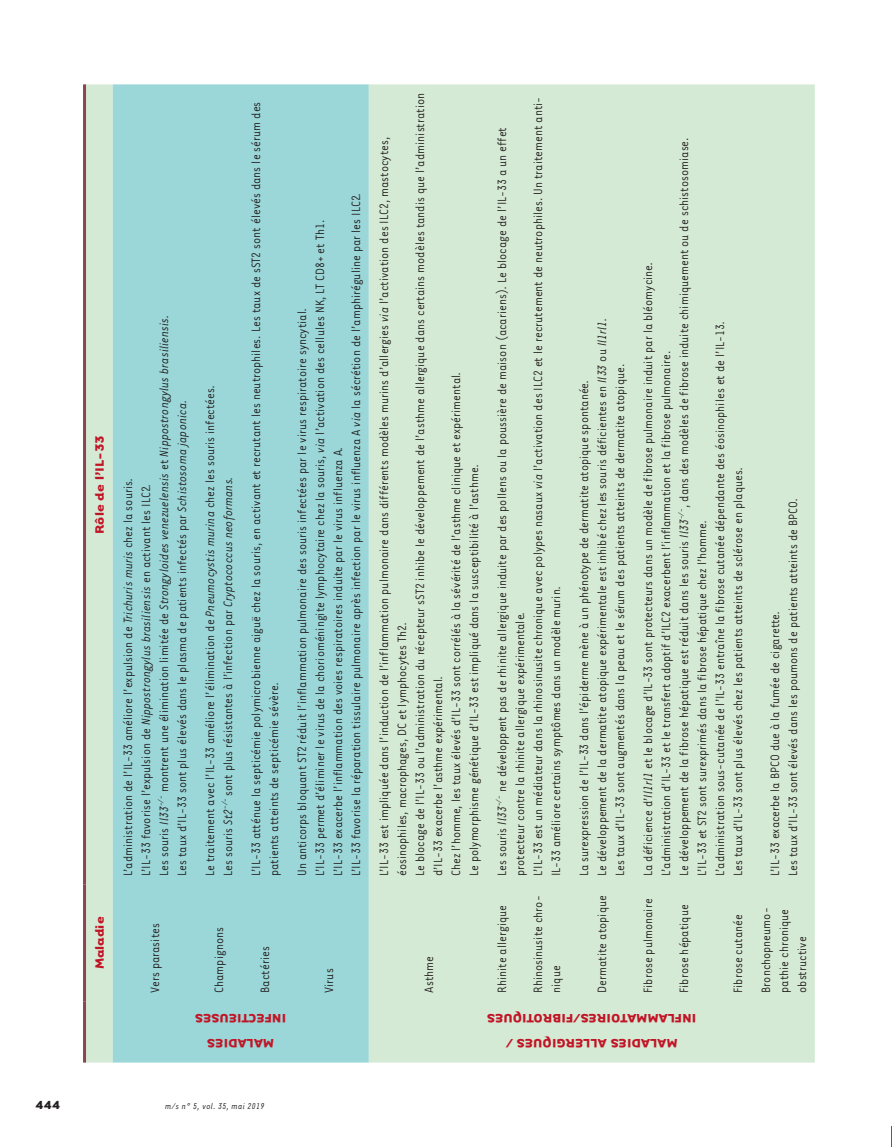
<style>
.page{position:relative;width:892px;height:1147px;background:#fff}
.page>*{position:absolute;margin:0;border:0;box-sizing:border-box;transform-origin:0 0}
.t1{font:13.95px/18px "Tarzana Narrow";color:#231f20}
.t2{font:700 13.95px/25.2px "Tarzana Wide";color:#c11527;text-align:center}
.t3{font:700 13.5px "Tarzana Wide";color:#231f20}
.t4{font:italic 9.75px "Tarzana Narrow";letter-spacing:.025em;color:#231f20}
.s1{font-style:italic}
</style>
<div class="page">
<div style="left:86px;top:84px;width:728px;height:978px;background:#d5ead4"></div>
<div style="left:113px;top:84px;width:255px;height:978px;background:#9bd7d8"></div>
<hr style="left:83px;top:1001px;width:3px;height:61px;background:#8d454f">
<hr style="left:83px;top:884px;width:3px;height:117px;background:#8d454f">
<hr style="left:83px;top:84px;width:3px;height:800px;background:#8d454f">
<svg style="left:891px;top:1126px;width:1px;height:21px"></svg>
<p class="t2" style="left:86px;top:534px;width:100px;rotate:-90deg">Rôle de l’IL-33</p>
<p class="t2" style="left:86px;top:969px;width:54px;rotate:-90deg">Maladie</p>
<p class="t1" style="left:118px;top:876px;width:563px;rotate:-90deg">L’administration de l’IL-33 améliore l’expulsion de <span class="s1">Trichuris muris</span> chez la souris<span class="s1">.<br></span>L’IL-33 favorise l’expulsion de <span class="s1">Nippostrongylus brasiliensis</span> en activant les ILC2<span class="s1">.<br></span>Les souris <span class="s1">Il33</span><sup>-/-</sup> montrent une élimination limitée de <span class="s1">Strongyloides venezuelensis</span> et <span class="s1">Nippostrongylus brasiliensis.<br></span>Les taux d’IL-33 sont plus élevés dans le plasma de patients infectés par <span class="s1">Schistosoma japonica.</span></p>
<p class="t1" style="left:200px;top:876px;width:493px;rotate:-90deg">Le traitement avec l’IL-33 améliore l’élimination de <span class="s1">Pneumocystis murina</span> chez les souris infectées<span class="s1">.<br></span>Les souris <span class="s1">St2</span><sup>-/-</sup> sont plus résistantes à l’infection par <span class="s1">Cryptococcus neoformans.</span></p>
<p class="t1" style="left:246px;top:876px;width:776px;rotate:-90deg">L’IL-33 atténue la septicémie polymicrobienne aiguë chez la souris, en activant et recrutant les neutrophiles. Les taux de sST2 sont élevés dans le sérum des patients atteints de septicémie sévère<span class="s1">.</span></p>
<p class="t1" style="left:292px;top:876px;width:685px;rotate:-90deg">Un anticorps bloquant ST2 réduit l’inflammation pulmonaire des souris infectées par le virus respiratoire syncytial<span class="s1">.<br></span>L’IL-33 permet d’éliminer le virus de la chorioméningite lymphocytaire chez la souris, <span class="s1">via</span> l’activation des cellules NK, LT CD8+ et Th1.<br>L’IL-33 exacerbe l’inflammation des voies respiratoires induite par le virus influenza A<span class="s1">.<br></span>L’IL-33 favorise la réparation tissulaire pulmonaire après infection par le virus influenza A <span class="s1">via</span> la sécrétion de l’amphiréguline par les ILC2<span class="s1">.</span></p>
<p class="t1" style="left:145px;top:993px;width:71px;rotate:-90deg">Vers parasites</p>
<p class="t1" style="left:209px;top:993px;width:67px;rotate:-90deg">Champignons</p>
<p class="t1" style="left:255px;top:993px;width:48px;rotate:-90deg">Bactéries</p>
<p class="t2" style="left:286px;top:1057px;width:93px;rotate:-180deg">MALADIES<br>INFECTIEUSES</p>
<p class="t1" style="left:319px;top:993px;width:26px;rotate:-90deg">Virus</p>
<p class="t1" style="left:374px;top:876px;width:785px;rotate:-90deg">L’IL-33 est impliquée dans l’induction de l’inflammation pulmonaire dans différents modèles murins d’allergies <span class="s1">via</span> l’activation des ILC2, mastocytes, éosinophiles, macrophages, DC et lymphocytes Th2<span class="s1">.<br></span>Le blocage de l’IL-33 ou l’administration du récepteur sST2 inhibe le développement de l’asthme allergique dans certains modèles tandis que l’administration d’IL-33 exacerbe l’asthme expérimental<span class="s1">.<br></span>Chez l’homme, les taux élevés d’IL-33 sont corrélés à la sévérité de l’asthme clinique et expérimental<span class="s1">.<br></span>Le polymorphisme génétique d’IL-33 est impliqué dans la susceptibilité à l’asthme<span class="s1">.</span></p>
<p class="t1" style="left:419px;top:993px;width:38px;rotate:-90deg">Asthme</p>
<p class="t1" style="left:492px;top:876px;width:781px;rotate:-90deg">Les souris <span class="s1">Il33</span><sup>-/-</sup> ne développent pas de rhinite allergique induite par des pollens ou la poussière de maison (acariens)<span class="s1">.</span> Le blocage de l’IL-33 a un effet protecteur contre la rhinite allergique expérimentale<span class="s1">.<br></span>L’IL-33 est un médiateur dans la rhinosinusite chronique avec polypes nasaux <span class="s1">via</span> l’activation des ILC2 et le recrutement de neutrophiles. Un traitement anti-IL-33 améliore certains symptômes dans un modèle murin<span class="s1">.</span></p>
<p class="t1" style="left:492px;top:993px;width:89px;rotate:-90deg">Rhinite allergique</p>
<p class="t1" style="left:528px;top:993px;width:99px;rotate:-90deg">Rhinosinusite chro&shy;nique</p>
<p class="t1" style="left:574px;top:876px;width:560px;rotate:-90deg">La surexpression de l’IL-33 dans l’épiderme mène à un phénotype de dermatite atopique spontanée<span class="s1">.<br></span>Le développement de la dermatite atopique expérimentale est inhibé chez les souris déficientes en <span class="s1">Il33</span> ou <span class="s1">Il1rl1.<br></span>Les taux d’IL-33 sont augmentés dans la peau et le sérum des patients atteints de dermatite atopique.</p>
<p class="t1" style="left:592px;top:993px;width:99px;rotate:-90deg">Dermatite atopique</p>
<p class="t1" style="left:638px;top:876px;width:740px;rotate:-90deg">La déficience d’<span class="s1">Il1rl1</span> et le blocage d’IL-33 sont protecteurs dans un modèle de fibrose pulmonaire induit par la bléomycine<span class="s1">.<br></span>L’administration d’IL-33 et le transfert adoptif d’ILC2 exacerbent l’inflammation et la fibrose pulmonaire.<br>Le développement de la fibrose hépatique est réduit dans les souris <span class="s1">Il33</span><sup>-/-</sup>, dans des modèles de fibrose induite chimiquement ou de schistosomiase.<br>L’IL-33 et ST2 sont surexprimés dans la fibrose hépatique chez l’homme<span class="s1">.<br></span>L’administration sous-cutanée de l’IL-33 entraîne la fibrose cutanée dépendante des éosinophiles et de l’IL-13<span class="s1">.<br></span>Les taux d’IL-33 sont plus élevés chez les patients atteints de sclérose en plaques<span class="s1">.</span></p>
<p class="t1" style="left:638px;top:993px;width:96px;rotate:-90deg">Fibrose pulmonaire</p>
<p class="t1" style="left:674px;top:993px;width:90px;rotate:-90deg">Fibrose hépatique</p>
<p class="t1" style="left:728px;top:993px;width:80px;rotate:-90deg">Fibrose cutanée</p>
<p class="t2" style="left:696px;top:1057px;width:211px;rotate:-180deg">MALADIES ALLERGIQUES /<br>INFLAMMATOIRES/FIBROTIQUES</p>
<p class="t1" style="left:765px;top:876px;width:380px;rotate:-90deg">L’IL-33 exacerbe la BPCO due à la fumée de cigarette<span class="s1">.<br></span>Les taux d’IL-33 sont élevés dans les poumons de patients atteints de BPCO<span class="s1">.</span></p>
<p class="t1" style="left:756px;top:993px;width:87px;text-align:justify;rotate:-90deg">Bronchopneumo&shy;pathie chronique obstructive</p>
<p class="t3" style="left:36px;top:1096px;width:26px">444</p>
<p class="t4" style="left:165px;top:1099px;width:101px">m/s n° 5, vol. 35, mai 2019</p>
</div>
